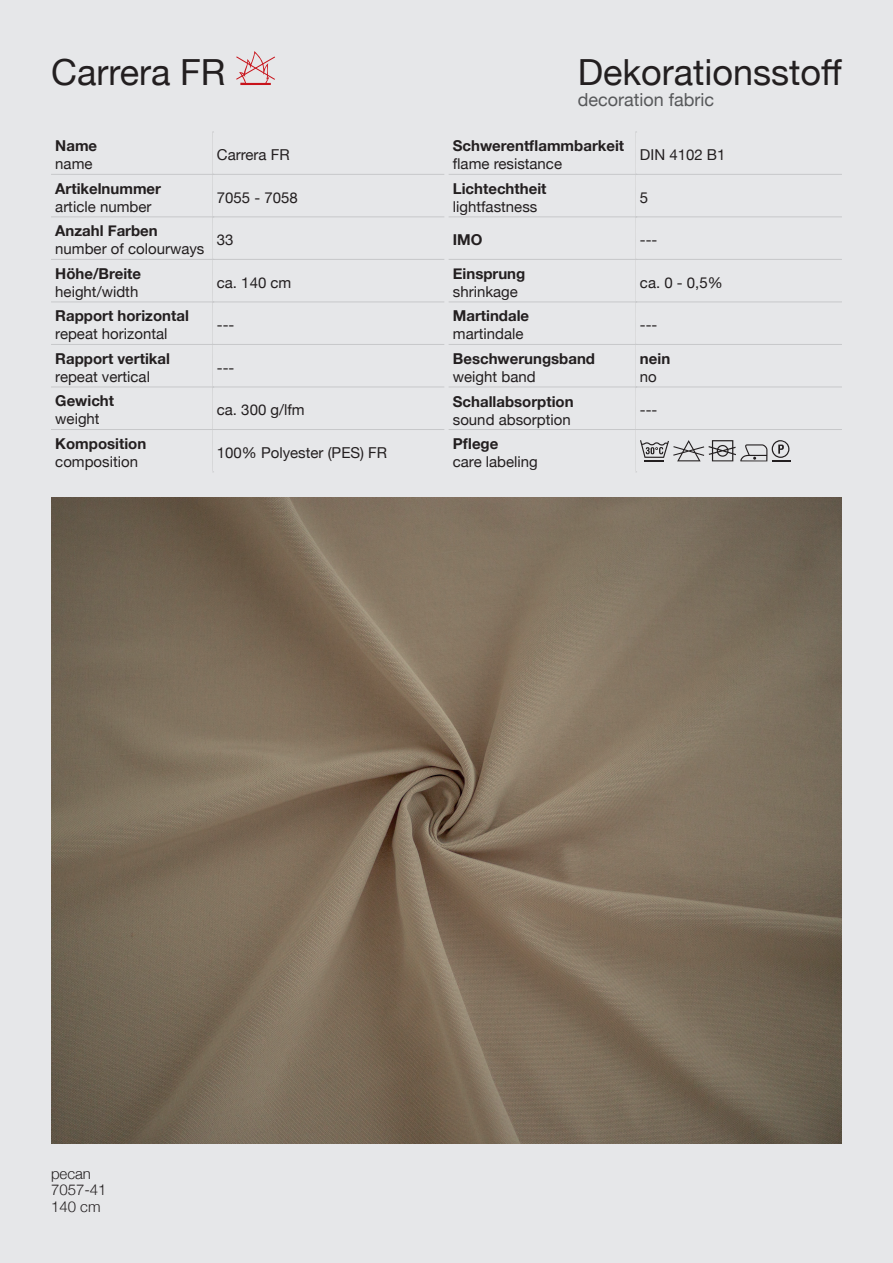
<style>
.page{position:relative;width:893px;height:1263px;background:#e6e7e9}
.page>*{position:absolute;margin:0;border:0;box-sizing:border-box;transform-origin:0 0}
.t1{font:36px "Helvetica Neue";color:#231f20}
.t2{font:18px "Helvetica Neue";color:#57585a}
.t3{font:15px "Helvetica Neue";color:#231f20}
.t4{font:700 15px "Helvetica Neue";color:#231f20}
.t5{font:300 15px/16.5px "Helvetica Neue";color:#231f20}
</style>
<div class="page">
<svg style="left:236px;top:51px;width:39px;height:34px"></svg>
<hr style="left:51px;top:174px;width:161px;height:1px;background:#c7c8ca">
<hr style="left:213px;top:174px;width:231px;height:1px;background:#c7c8ca">
<hr style="left:51px;top:217px;width:161px;height:1px;background:#c7c8ca">
<hr style="left:213px;top:217px;width:231px;height:1px;background:#c7c8ca">
<hr style="left:51px;top:259px;width:161px;height:1px;background:#c7c8ca">
<hr style="left:213px;top:259px;width:231px;height:1px;background:#c7c8ca">
<hr style="left:51px;top:302px;width:161px;height:1px;background:#c7c8ca">
<hr style="left:213px;top:302px;width:231px;height:1px;background:#c7c8ca">
<hr style="left:51px;top:344px;width:161px;height:1px;background:#c7c8ca">
<hr style="left:213px;top:344px;width:231px;height:1px;background:#c7c8ca">
<hr style="left:51px;top:387px;width:161px;height:1px;background:#c7c8ca">
<hr style="left:213px;top:387px;width:231px;height:1px;background:#c7c8ca">
<hr style="left:51px;top:429px;width:161px;height:1px;background:#c7c8ca">
<hr style="left:213px;top:429px;width:231px;height:1px;background:#c7c8ca">
<svg style="left:212px;top:132px;width:2px;height:340px"></svg>
<hr style="left:449px;top:174px;width:187px;height:1px;background:#c7c8ca">
<hr style="left:636px;top:174px;width:206px;height:1px;background:#c7c8ca">
<hr style="left:449px;top:217px;width:187px;height:1px;background:#c7c8ca">
<hr style="left:636px;top:217px;width:206px;height:1px;background:#c7c8ca">
<hr style="left:449px;top:259px;width:187px;height:1px;background:#c7c8ca">
<hr style="left:636px;top:259px;width:206px;height:1px;background:#c7c8ca">
<hr style="left:449px;top:302px;width:187px;height:1px;background:#c7c8ca">
<hr style="left:636px;top:302px;width:206px;height:1px;background:#c7c8ca">
<hr style="left:449px;top:344px;width:187px;height:1px;background:#c7c8ca">
<hr style="left:636px;top:344px;width:206px;height:1px;background:#c7c8ca">
<hr style="left:449px;top:387px;width:187px;height:1px;background:#c7c8ca">
<hr style="left:636px;top:387px;width:206px;height:1px;background:#c7c8ca">
<hr style="left:449px;top:429px;width:187px;height:1px;background:#c7c8ca">
<hr style="left:636px;top:429px;width:206px;height:1px;background:#c7c8ca">
<img style="left:51px;top:497px;width:791px;height:647px">
<svg style="left:635px;top:132px;width:155px;height:341px"></svg>
<h1 class="t1" style="left:51px;top:46px;width:176px">Carrera FR</h1>
<h1 class="t1" style="left:578px;top:46px;width:266px">Dekorationsstoff</h1>
<p class="t2" style="left:578px;top:87px;width:138px">decoration fabric</p>
<p class="t4" style="left:55px;top:134px;width:43px">Name</p>
<p class="t3" style="left:55px;top:153px;width:39px">name</p>
<p class="t3" style="left:217px;top:144px;width:74px">Carrera FR</p>
<p class="t4" style="left:453px;top:134px;width:173px">Schwerentflammbarkeit</p>
<p class="t3" style="left:453px;top:153px;width:111px">flame resistance</p>
<p class="t3" style="left:640px;top:144px;width:87px">DIN 4102 B1</p>
<p class="t4" style="left:55px;top:177px;width:107px">Artikelnummer</p>
<p class="t3" style="left:55px;top:196px;width:98px">article number</p>
<p class="t3" style="left:217px;top:187px;width:82px">7055 - 7058</p>
<p class="t4" style="left:453px;top:177px;width:95px">Lichtechtheit</p>
<p class="t3" style="left:453px;top:196px;width:86px">lightfastness</p>
<p class="t3" style="left:640px;top:187px;width:10px">5</p>
<p class="t4" style="left:55px;top:219px;width:104px">Anzahl Farben</p>
<p class="t3" style="left:55px;top:238px;width:151px">number of colourways</p>
<p class="t4" style="left:55px;top:262px;width:87px">Höhe/Breite</p>
<p class="t3" style="left:55px;top:281px;width:85px">height/width</p>
<p class="t3" style="left:217px;top:229px;width:18px">33</p>
<p class="t3" style="left:217px;top:272px;width:76px">ca. 140 cm</p>
<p class="t4" style="left:453px;top:228px;width:31px">IMO</p>
<p class="t3" style="left:640px;top:229px;width:19px">---</p>
<p class="t4" style="left:453px;top:262px;width:74px">Einsprung</p>
<p class="t3" style="left:453px;top:281px;width:67px">shrinkage</p>
<p class="t3" style="left:640px;top:272px;width:84px">ca. 0 - 0,5%</p>
<p class="t4" style="left:55px;top:304px;width:135px">Rapport horizontal</p>
<p class="t3" style="left:55px;top:323px;width:114px">repeat horizontal</p>
<p class="t3" style="left:217px;top:314px;width:19px">---</p>
<p class="t4" style="left:453px;top:304px;width:78px">Martindale</p>
<p class="t3" style="left:453px;top:323px;width:72px">martindale</p>
<p class="t3" style="left:640px;top:314px;width:19px">---</p>
<p class="t4" style="left:55px;top:347px;width:116px">Rapport vertikal</p>
<p class="t3" style="left:55px;top:366px;width:96px">repeat vertical</p>
<p class="t3" style="left:217px;top:357px;width:19px">---</p>
<p class="t4" style="left:453px;top:347px;width:144px">Beschwerungsband</p>
<p class="t3" style="left:453px;top:366px;width:84px">weight band</p>
<p class="t4" style="left:640px;top:347px;width:32px">nein</p>
<p class="t3" style="left:640px;top:366px;width:18px">no</p>
<p class="t4" style="left:55px;top:389px;width:60px">Gewicht</p>
<p class="t3" style="left:55px;top:408px;width:46px">weight</p>
<p class="t3" style="left:217px;top:399px;width:89px">ca. 300 g/lfm</p>
<p class="t4" style="left:453px;top:389px;width:122px">Schallabsorption</p>
<p class="t3" style="left:453px;top:408px;width:119px">sound absorption</p>
<p class="t3" style="left:640px;top:399px;width:19px">---</p>
<p class="t4" style="left:55px;top:432px;width:93px">Komposition</p>
<p class="t3" style="left:55px;top:451px;width:84px">composition</p>
<p class="t3" style="left:217px;top:442px;width:172px">100% Polyester (PES) FR</p>
<p class="t4" style="left:453px;top:432px;width:47px">Pflege</p>
<p class="t3" style="left:453px;top:451px;width:87px">care labeling</p>
<p class="t5" style="left:51px;top:1164px;width:57px">pecan<br>7057-41<br>140 cm</p>
</div>
